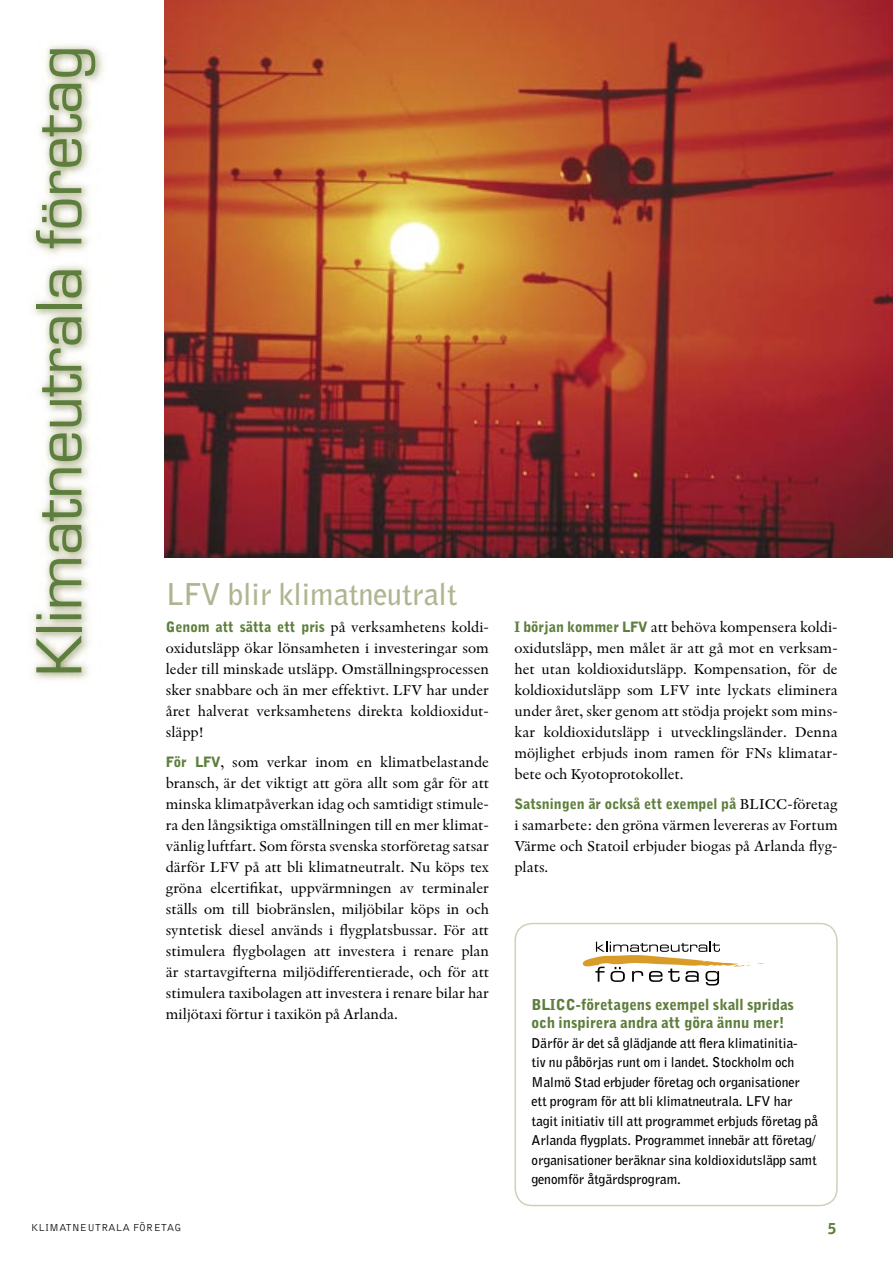
<style>
.page{position:relative;width:893px;height:1263px;background:#fff}
.page>*{position:absolute;margin:0;border:0;box-sizing:border-box;transform-origin:0 0}
.t1{font:60px "Eurostile";color:#5d7e3c}
.t2{font:700 30px "Bell Gothic BT";color:#adb68f}
.t3{font:15px/21px "Indigo Regular Os F";color:#000;text-align:justify}
.t4{font:900 15px/18px "Bell Gothic BT";color:#5d7e3c}
.t5{font:900 14.25px "Bell Gothic BT";color:#5d7e3c}
.t6{font:700 13.5px/19.5px "Bell Gothic BT";color:#000}
.t7{font:10.5px "Bell Gothic BT";letter-spacing:.035em;color:#000}
.s1{font-family:"Bell Gothic BT";font-weight:900;font-size:14.25px;color:#5d7e3c}
.s2{font-family:"Indigo Regular Os F";font-weight:400;font-size:15px;color:#000}
</style>
<div class="page">
<svg style="left:514px;top:923px;width:324px;height:283px"></svg>
<img style="left:31px;top:44px;width:72px;height:636px">
<div style="left:579px;top:942px;width:185px;height:43px;background:#fff"></div>
<svg style="left:583px;top:942px;width:181px;height:43px"></svg>
<img style="left:164px;top:0;width:729px;height:557px">
<h1 class="t1" style="left:23px;top:677px;width:633px;rotate:-90deg">Klimatneutrala företag</h1>
<h2 class="t2" style="left:166px;top:574px;width:292px">LFV blir klimatneutralt</h2>
<p class="t3" style="left:166px;top:617px;width:325px"><span class="s1">Genom att sätta ett pris</span> på verksamhetens koldi&shy;oxidutsläpp ökar lönsamheten i investeringar som leder till minskade utsläpp. Omställningsprocessen sker snabbare och än mer effektivt. LFV har under året halverat verksamhetens direkta koldioxidut&shy;släpp!</p>
<p class="t3" style="left:166px;top:751px;width:325px"><span class="s1">För LFV</span>, som verkar inom en klimatbelastande bransch, är det viktigt att göra allt som går för att minska klimatpåverkan idag och samtidigt stimule&shy;ra den långsiktiga omställningen till en mer klimat&shy;vänlig luftfart. Som första svenska storföretag satsar därför LFV på att bli klimatneutralt. Nu köps tex gröna elcertifikat, uppvärmningen av terminaler ställs om till biobränslen, miljöbilar köps in och syntetisk diesel används i flygplatsbussar. För att stimulera flygbolagen att investera i renare plan är startavgifterna miljödifferentierade, och för att stimulera taxibolagen att investera i renare bilar har miljötaxi förtur i taxikön på Arlanda.</p>
<p class="t7" style="left:31px;top:1221px;width:152px">KLIMATNEUTRALA FÖRETAG</p>
<p class="t3" style="left:514px;top:617px;width:325px"><span class="s1">I början kommer LFV</span> att behöva kompensera koldi&shy;oxidutsläpp, men målet är att gå mot en verksam&shy;het utan koldioxidutsläpp. Kompensation, för de koldioxidutsläpp som LFV inte lyckats eliminera under året, sker genom att stödja projekt som mins&shy;kar koldioxidutsläpp i utvecklingsländer. Denna möjlighet erbjuds inom ramen för FNs klimatar&shy;bete och Kyotoprotokollet.</p>
<p class="t5" style="left:514px;top:795px;width:325px">Satsningen är också ett exempel på <span class="s2">BLICC-företag</span></p>
<p class="t3" style="left:514px;top:814px;width:325px">i samarbete: den gröna värmen levereras av Fortum Värme och Statoil erbjuder biogas på Arlanda flyg&shy;plats.</p>
<p class="t4" style="left:531px;top:996px;width:264px">BLICC-företagens exempel skall spridas och inspirera andra att göra ännu mer!</p>
<p class="t6" style="left:531px;top:1033px;width:288px">Därför är det så glädjande att flera klimatinitia-<br>tiv nu påbörjas runt om i landet. Stockholm och Malmö Stad erbjuder företag och organisationer ett program för att bli klimatneutrala. LFV har tagit initiativ till att programmet erbjuds företag på Arlanda flygplats. Programmet innebär att företag/ organisationer beräknar sina koldioxidutsläpp samt genomför åtgärdsprogram.</p>
<p class="t4" style="left:828px;top:1219px;width:10px">5</p>
</div>
